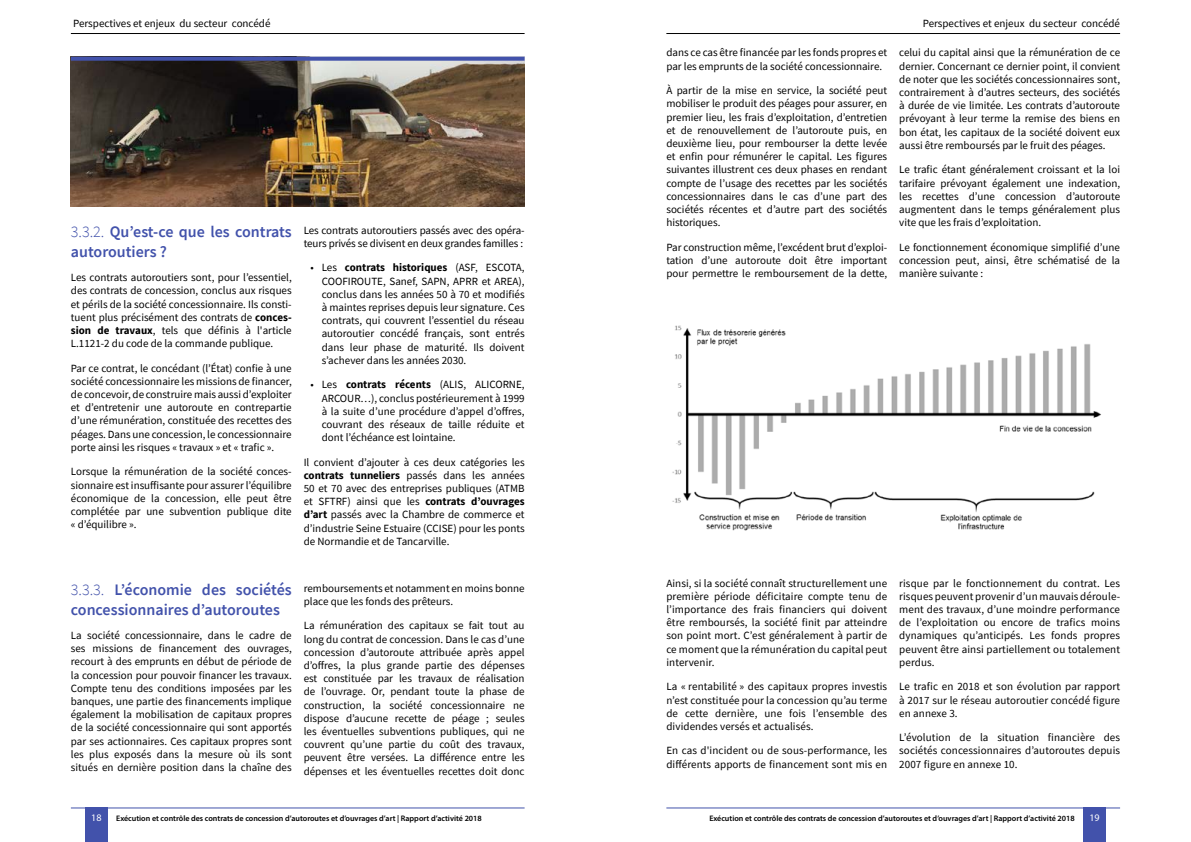
<style>
.page{position:relative;width:1191px;height:842px;background:#fff}
.page>*{position:absolute;margin:0;border:0;box-sizing:border-box;transform-origin:0 0}
.t1{font:600 16px/19.2px "Source Sans Pro";color:#4252ab}
.t2{font:11px/13.2px "Source Sans Pro";color:#000;text-align:justify}
.t3{font:10px "Myriad Pro";color:#fff}
.t4{font:600 8px "Myriad Pro";color:#000}
.s1{font-weight:300}
.s2{font-weight:700}
</style>
<div class="page">
<div style="left:85px;top:808px;width:23px;height:34px;background:#4252ab"></div>
<div style="left:1083px;top:808px;width:23px;height:34px;background:#4252ab"></div>
<hr style="left:71px;top:807px;width:453px;height:1px;background:#4252ab">
<hr style="left:666px;top:807px;width:454px;height:1px;background:#4252ab">
<hr style="left:71px;top:33px;width:453px;height:1px;background:#000">
<hr style="left:666px;top:33px;width:454px;height:1px;background:#000">
<img style="left:71px;top:61px;width:453px;height:146px">
<svg style="left:71px;top:57px;width:453px;height:4px;background:#4655a7"></svg>
<img style="left:672px;top:325px;width:429px;height:206px">
<p class="t2" style="left:73px;top:17px;width:199px">Perspectives et enjeux du secteur concédé</p>
<p class="t2" style="left:922px;top:17px;width:199px">Perspectives et enjeux du secteur concédé</p>
<h1 class="t1" style="left:71px;top:222px;width:222px"><span class="s1">3.3.2.</span> Qu’est-ce que les contrats autoroutiers ?</h1>
<p class="t2" style="left:71px;top:271px;width:222px">Les contrats autoroutiers sont, pour l’essentiel, des contrats de concession, conclus aux risques et périls de la société concessionnaire. Ils consti&shy;tuent plus précisément des contrats de <span class="s2">conces&shy;sion de travaux</span>, tels que définis à l'article L.1121-2 du code de la commande publique.</p>
<p class="t2" style="left:71px;top:361px;width:222px">Par ce contrat, le concédant (l’État) confie à une société concessionnaire les missions de financer, de concevoir, de construire mais aussi d’exploiter et d’entretenir une autoroute en contrepartie d’une rémunération, constituée des recettes des péages. Dans une concession, le concessionnaire porte ainsi les risques « travaux » et « trafic ».</p>
<p class="t2" style="left:71px;top:465px;width:222px">Lorsque la rémunération de la société conces&shy;sionnaire est insuffisante pour assurer l’équilibre économique de la concession, elle peut être complétée par une subvention publique dite « d’équilibre ».</p>
<h1 class="t1" style="left:71px;top:580px;width:222px"><span class="s1">3.3.3.</span> L’économie des sociétés concessionnaires d’autoroutes</h1>
<p class="t2" style="left:71px;top:629px;width:222px">La société concessionnaire, dans le cadre de ses missions de financement des ouvrages, recourt à des emprunts en début de période de la concession pour pouvoir financer les travaux.<br>Compte tenu des conditions imposées par les banques, une partie des financements implique également la mobilisation de capitaux propres de la société concessionnaire qui sont apportés par ses actionnaires. Ces capitaux propres sont les plus exposés dans la mesure où ils sont situés en dernière position dans la chaîne des</p>
<p class="t2" style="left:304px;top:223px;width:222px">Les contrats autoroutiers passés avec des opéra&shy;teurs privés se divisent en deux grandes familles :</p>
<p class="t2" style="left:322px;top:261px;width:204px;text-indent:-11px">• Les <span class="s2">contrats historiques</span> (ASF, ESCOTA, COOFIROUTE, Sanef, SAPN, APRR et AREA), conclus dans les années 50 à 70 et modifiés à maintes reprises depuis leur signature. Ces contrats, qui couvrent l’essentiel du réseau autoroutier concédé français, sont entrés dans leur phase de maturité. Ils doivent s’achever dans les années 2030.</p>
<p class="t2" style="left:322px;top:378px;width:204px;text-indent:-11px">• Les <span class="s2">contrats récents</span> (ALIS, ALICORNE, ARCOUR…), conclus postérieurement à 1999 à la suite d’une procédure d’appel d’offres, couvrant des réseaux de taille réduite et dont l’échéance est lointaine.</p>
<p class="t2" style="left:304px;top:455px;width:222px">Il convient d’ajouter à ces deux catégories les <span class="s2">contrats tunneliers</span> passés dans les années 50 et 70 avec des entreprises publiques (ATMB et SFTRF) ainsi que les <span class="s2">contrats d’ouvrages d’art</span> passés avec la Chambre de commerce et d’industrie Seine Estuaire (CCISE) pour les ponts de Normandie et de Tancarville.</p>
<p class="t2" style="left:304px;top:581px;width:222px">remboursements et notamment en moins bonne place que les fonds des prêteurs.</p>
<p class="t2" style="left:304px;top:619px;width:222px">La rémunération des capitaux se fait tout au long du contrat de concession. Dans le cas d’une concession d’autoroute attribuée après appel d’offres, la plus grande partie des dépenses est constituée par les travaux de réalisation de l’ouvrage. Or, pendant toute la phase de construction, la société concessionnaire ne dispose d’aucune recette de péage ; seules les éventuelles subventions publiques, qui ne couvrent qu’une partie du coût des travaux, peuvent être versées. La différence entre les dépenses et les éventuelles recettes doit donc</p>
<p class="t2" style="left:666px;top:46px;width:222px">dans ce cas être financée par les fonds propres et par les emprunts de la société concessionnaire.</p>
<p class="t2" style="left:666px;top:84px;width:222px">À partir de la mise en service, la société peut mobiliser le produit des péages pour assurer, en premier lieu, les frais d’exploitation, d’entretien et de renouvellement de l’autoroute puis, en deuxième lieu, pour rembourser la dette levée et enfin pour rémunérer le capital. Les figures suivantes illustrent ces deux phases en rendant compte de l’usage des recettes par les sociétés concessionnaires dans le cas d’une part des sociétés récentes et d’autre part des sociétés historiques.</p>
<p class="t2" style="left:666px;top:240px;width:222px">Par construction même, l’excédent brut d’exploi&shy;tation d’une autoroute doit être important pour permettre le remboursement de la dette,</p>
<p class="t2" style="left:899px;top:46px;width:222px">celui du capital ainsi que la rémunération de ce dernier. Concernant ce dernier point, il convient de noter que les sociétés concessionnaires sont, contrairement à d’autres secteurs, des sociétés à durée de vie limitée. Les contrats d’autoroute prévoyant à leur terme la remise des biens en bon état, les capitaux de la société doivent eux aussi être remboursés par le fruit des péages.</p>
<p class="t2" style="left:899px;top:163px;width:222px">Le trafic étant généralement croissant et la loi tarifaire prévoyant également une indexation, les recettes d’une concession d’autoroute augmentent dans le temps généralement plus vite que les frais d’exploitation.</p>
<p class="t2" style="left:899px;top:240px;width:222px">Le fonctionnement économique simplifié d’une concession peut, ainsi, être schématisé de la manière suivante :</p>
<p class="t2" style="left:666px;top:576px;width:222px">Ainsi, si la société connaît structurellement une première période déficitaire compte tenu de l’importance des frais financiers qui doivent être remboursés, la société finit par atteindre son point mort. C’est généralement à partir de ce moment que la rémunération du capital peut intervenir.</p>
<p class="t2" style="left:666px;top:680px;width:222px">La « rentabilité » des capitaux propres investis n’est constituée pour la concession qu’au terme de cette dernière, une fois l’ensemble des dividendes versés et actualisés.</p>
<p class="t2" style="left:666px;top:744px;width:222px">En cas d'incident ou de sous-performance, les différents apports de financement sont mis en</p>
<p class="t2" style="left:899px;top:576px;width:222px">risque par le fonctionnement du contrat. Les risques peuvent provenir d’un mauvais déroule&shy;ment des travaux, d’une moindre performance de l’exploitation ou encore de trafics moins dynamiques qu’anticipés. Les fonds propres peuvent être ainsi partiellement ou totalement perdus.</p>
<p class="t2" style="left:899px;top:680px;width:222px">Le trafic en 2018 et son évolution par rapport à 2017 sur le réseau autoroutier concédé figure en annexe 3.</p>
<p class="t2" style="left:899px;top:731px;width:222px">L’évolution de la situation financière des sociétés concessionnaires d’autoroutes depuis 2007 figure en annexe 10.</p>
<p class="t3" style="left:91px;top:811px;width:12px">18</p>
<p class="t4" style="left:116px;top:813px;width:367px">Exécution et contrôle des contrats de concession d’autoroutes et d’ouvrages d’art | Rapport d’activité 2018</p>
<p class="t4" style="left:709px;top:813px;width:367px">Exécution et contrôle des contrats de concession d’autoroutes et d’ouvrages d’art | Rapport d’activité 2018</p>
<p class="t3" style="left:1089px;top:811px;width:12px">19</p>
</div>
